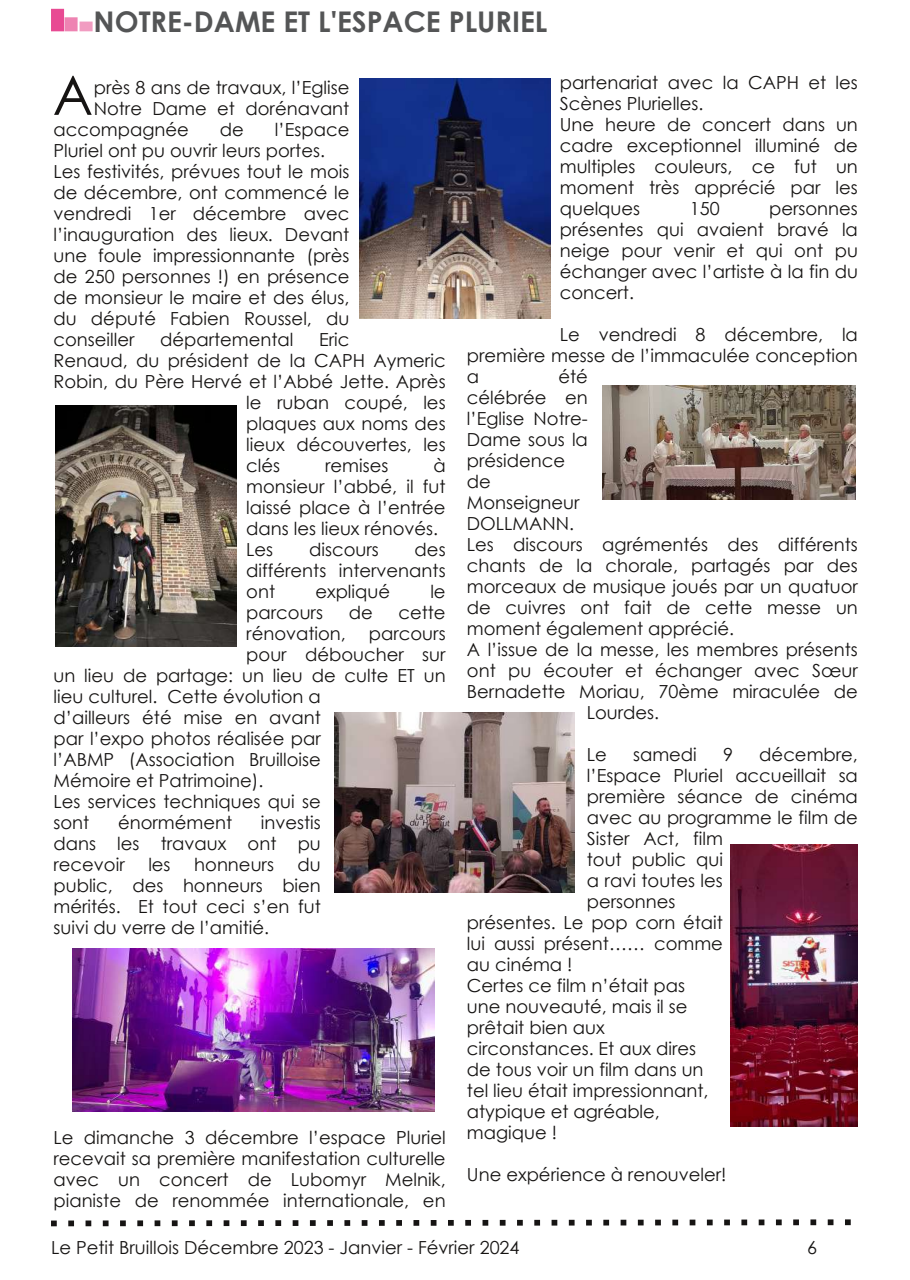
<style>
.page{position:relative;width:910px;height:1280px;background:#fff}
.page>*{position:absolute;margin:0;border:0;box-sizing:border-box;transform-origin:0 0}
.t1{font:54.45px "Century Gothic";color:#161413}
.t2{font:700 28.5px "Century Gothic";color:#545556}
.t3{font:18px/21px "Century Gothic";color:#161413;text-align:justify}
</style>
<div class="page">
<svg style="left:51px;top:1219px;width:800px;height:8px"></svg>
<div style="left:52px;top:9px;width:11px;height:22px;background:#e84a93"></div>
<div style="left:51px;top:9px;width:13px;height:22px;border:1px solid #e84a93"></div>
<div style="left:65px;top:18px;width:12px;height:13px;background:#ee83b2"></div>
<div style="left:65px;top:17px;width:13px;height:14px;border:1px solid #ee83b2"></div>
<div style="left:80px;top:22px;width:12px;height:9px;background:#f19cc1"></div>
<div style="left:80px;top:22px;width:13px;height:9px;border:1px solid #f19cc1"></div>
<img style="left:360px;top:78px;width:190px;height:241px">
<img style="left:55px;top:405px;width:181px;height:242px">
<img style="left:72px;top:948px;width:363px;height:163px">
<img style="left:335px;top:713px;width:240px;height:179px">
<img style="left:602px;top:386px;width:254px;height:114px">
<img style="left:731px;top:844px;width:126px;height:282px">
<h2 class="t2" style="left:94px;top:3px;width:455px">NOTRE-DAME ET L'ESPACE PLURIEL</h2>
<h1 class="t1" style="left:53px;top:60px;width:42px">A</h1>
<p class="t3" style="left:94px;top:76px;width:257px">près 8 ans de travaux, l’Eglise</p>
<p class="t3" style="left:94px;top:97px;width:257px">Notre Dame et dorénavant</p>
<p class="t3" style="left:54px;top:118px;width:137px">accompagnée</p>
<p class="t3" style="left:220px;top:118px;width:26px">de</p>
<p class="t3" style="left:54px;top:118px;width:297px;text-align:left;text-indent:221px">l’Espace<br>Pluriel ont pu ouvrir leurs portes.<br>Les festivités, prévues tout le mois de décembre, ont commencé le vendredi 1er décembre avec l’inauguration des lieux. Devant une foule impressionnante (près de 250 personnes !) en présence de monsieur le maire et des élus, du député Fabien Roussel, du conseiller</p>
<p class="t3" style="left:160px;top:328px;width:135px">départemental</p>
<p class="t3" style="left:319px;top:328px;width:32px">Eric</p>
<p class="t3" style="left:54px;top:349px;width:394px">Renaud, du président de la CAPH Aymeric</p>
<p class="t3" style="left:54px;top:370px;width:394px">Robin, du Père Hervé et l’Abbé Jette. Après</p>
<p class="t3" style="left:246px;top:391px;width:201px">le ruban coupé, les</p>
<p class="t3" style="left:246px;top:412px;width:201px">plaques aux noms des</p>
<p class="t3" style="left:246px;top:433px;width:201px">lieux découvertes, les</p>
<p class="t3" style="left:246px;top:454px;width:35px">clés</p>
<p class="t3" style="left:325px;top:454px;width:65px">remises</p>
<p class="t3" style="left:246px;top:454px;width:201px;text-align:left;text-indent:187px">à monsieur l’abbé, il fut laissé place à l’entrée dans les lieux rénovés.<br>Les</p>
<p class="t3" style="left:309px;top:538px;width:71px">discours</p>
<p class="t3" style="left:246px;top:538px;width:201px;text-indent:168px">des différents intervenants ont</p>
<p class="t3" style="left:315px;top:580px;width:76px">expliqué</p>
<p class="t3" style="left:430px;top:580px;width:17px">le</p>
<p class="t3" style="left:246px;top:601px;width:78px">parcours</p>
<p class="t3" style="left:349px;top:601px;width:26px">de</p>
<p class="t3" style="left:398px;top:601px;width:49px">cette</p>
<p class="t3" style="left:246px;top:622px;width:101px">rénovation,</p>
<p class="t3" style="left:369px;top:622px;width:78px">parcours</p>
<p class="t3" style="left:246px;top:643px;width:201px">pour déboucher sur</p>
<p class="t3" style="left:54px;top:664px;width:394px">un lieu de partage: un lieu de culte ET un</p>
<p class="t3" style="left:54px;top:685px;width:269px">lieu culturel. Cette évolution a</p>
<p class="t3" style="left:54px;top:706px;width:269px">d’ailleurs été mise en avant</p>
<p class="t3" style="left:54px;top:727px;width:269px">par l’expo photos réalisée par</p>
<p class="t3" style="left:54px;top:748px;width:269px">l’ABMP (Association Bruilloise</p>
<p class="t3" style="left:54px;top:769px;width:212px">Mémoire et Patrimoine).</p>
<p class="t3" style="left:54px;top:790px;width:269px">Les services techniques qui se</p>
<p class="t3" style="left:54px;top:811px;width:37px">sont</p>
<p class="t3" style="left:118px;top:811px;width:116px">énormément</p>
<p class="t3" style="left:54px;top:811px;width:269px;text-indent:207px">investis dans les travaux ont pu recevoir</p>
<p class="t3" style="left:54px;top:853px;width:269px;text-indent:244px">du public, des honneurs bien mérités. Et tout ceci s’en fut suivi du verre de l’amitié.</p>
<p class="t3" style="left:148px;top:853px;width:24px">les</p>
<p class="t3" style="left:194px;top:853px;width:81px">honneurs</p>
<p class="t3" style="left:54px;top:1126px;width:394px">Le dimanche 3 décembre l’espace Pluriel recevait sa première manifestation culturelle avec un concert de Lubomyr Melnik, pianiste de renommée internationale, en</p>
<p class="t3" style="left:560px;top:72px;width:300px;text-align:left">partenariat avec la CAPH et les<br>Scènes Plurielles.<br>Une heure de concert dans un cadre exceptionnel illuminé de multiples couleurs, ce fut un moment très apprécié par les quelques</p>
<p class="t3" style="left:690px;top:198px;width:31px">150</p>
<p class="t3" style="left:560px;top:198px;width:300px;text-indent:209px">personnes présentes qui avaient bravé la neige pour venir et qui ont pu échanger avec l’artiste à la fin du concert.</p>
<p class="t3" style="left:467px;top:324px;width:392px;text-indent:93px">Le vendredi 8 décembre, la première messe de l’immaculée conception a</p>
<p class="t3" style="left:558px;top:366px;width:31px">été</p>
<p class="t3" style="left:467px;top:387px;width:122px">célébrée en</p>
<p class="t3" style="left:467px;top:408px;width:122px">l’Eglise Notre-</p>
<p class="t3" style="left:467px;top:429px;width:122px">Dame sous la</p>
<p class="t3" style="left:467px;top:450px;width:100px">présidence</p>
<p class="t3" style="left:467px;top:471px;width:26px">de</p>
<p class="t3" style="left:467px;top:492px;width:114px">Monseigneur</p>
<p class="t3" style="left:467px;top:513px;width:109px">DOLLMANN.</p>
<p class="t3" style="left:467px;top:534px;width:392px">Les discours agrémentés des différents</p>
<p class="t3" style="left:467px;top:555px;width:392px">chants de la chorale, partagés par des</p>
<p class="t3" style="left:467px;top:576px;width:392px">morceaux de musique joués par un quatuor</p>
<p class="t3" style="left:467px;top:597px;width:392px">de cuivres ont fait de cette messe un</p>
<p class="t3" style="left:467px;top:618px;width:269px">moment également apprécié.</p>
<p class="t3" style="left:467px;top:639px;width:392px">A l’issue de la messe, les membres présents</p>
<p class="t3" style="left:467px;top:660px;width:392px">ont pu écouter et échanger avec Sœur</p>
<p class="t3" style="left:467px;top:681px;width:392px">Bernadette Moriau, 70ème miraculée de</p>
<p class="t3" style="left:587px;top:702px;width:74px">Lourdes.</p>
<p class="t3" style="left:587px;top:744px;width:21px">Le</p>
<p class="t3" style="left:633px;top:744px;width:65px">samedi</p>
<p class="t3" style="left:723px;top:744px;width:11px">9</p>
<p class="t3" style="left:759px;top:744px;width:100px">décembre,</p>
<p class="t3" style="left:587px;top:765px;width:273px">l’Espace Pluriel accueillait sa</p>
<p class="t3" style="left:587px;top:786px;width:273px">première séance de cinéma</p>
<p class="t3" style="left:587px;top:807px;width:273px">avec au programme le film de</p>
<p class="t3" style="left:587px;top:828px;width:138px">Sister Act, film</p>
<p class="t3" style="left:587px;top:849px;width:138px">tout public qui</p>
<p class="t3" style="left:587px;top:870px;width:138px">a ravi toutes les</p>
<p class="t3" style="left:587px;top:891px;width:90px">personnes</p>
<p class="t3" style="left:467px;top:912px;width:257px">présentes. Le pop corn était</p>
<p class="t3" style="left:467px;top:933px;width:257px">lui aussi présent…… comme</p>
<p class="t3" style="left:467px;top:954px;width:107px">au cinéma !</p>
<p class="t3" style="left:467px;top:975px;width:220px">Certes ce film n’était pas</p>
<p class="t3" style="left:467px;top:996px;width:222px">une nouveauté, mais il se</p>
<p class="t3" style="left:467px;top:1017px;width:139px">prêtait bien aux</p>
<p class="t3" style="left:467px;top:1038px;width:231px">circonstances. Et aux dires</p>
<p class="t3" style="left:467px;top:1059px;width:238px">de tous voir un film dans un</p>
<p class="t3" style="left:467px;top:1080px;width:243px">tel lieu était impressionnant,</p>
<p class="t3" style="left:467px;top:1101px;width:194px">atypique et agréable,</p>
<p class="t3" style="left:467px;top:1122px;width:92px">magique !</p>
<p class="t3" style="left:467px;top:1164px;width:261px">Une expérience à renouveler!</p>
<p class="t3" style="left:51px;top:1236px;width:470px">Le Petit Bruillois Décembre 2023 - Janvier - Février 2024</p>
<p class="t3" style="left:807px;top:1236px;width:11px">6</p>
</div>
